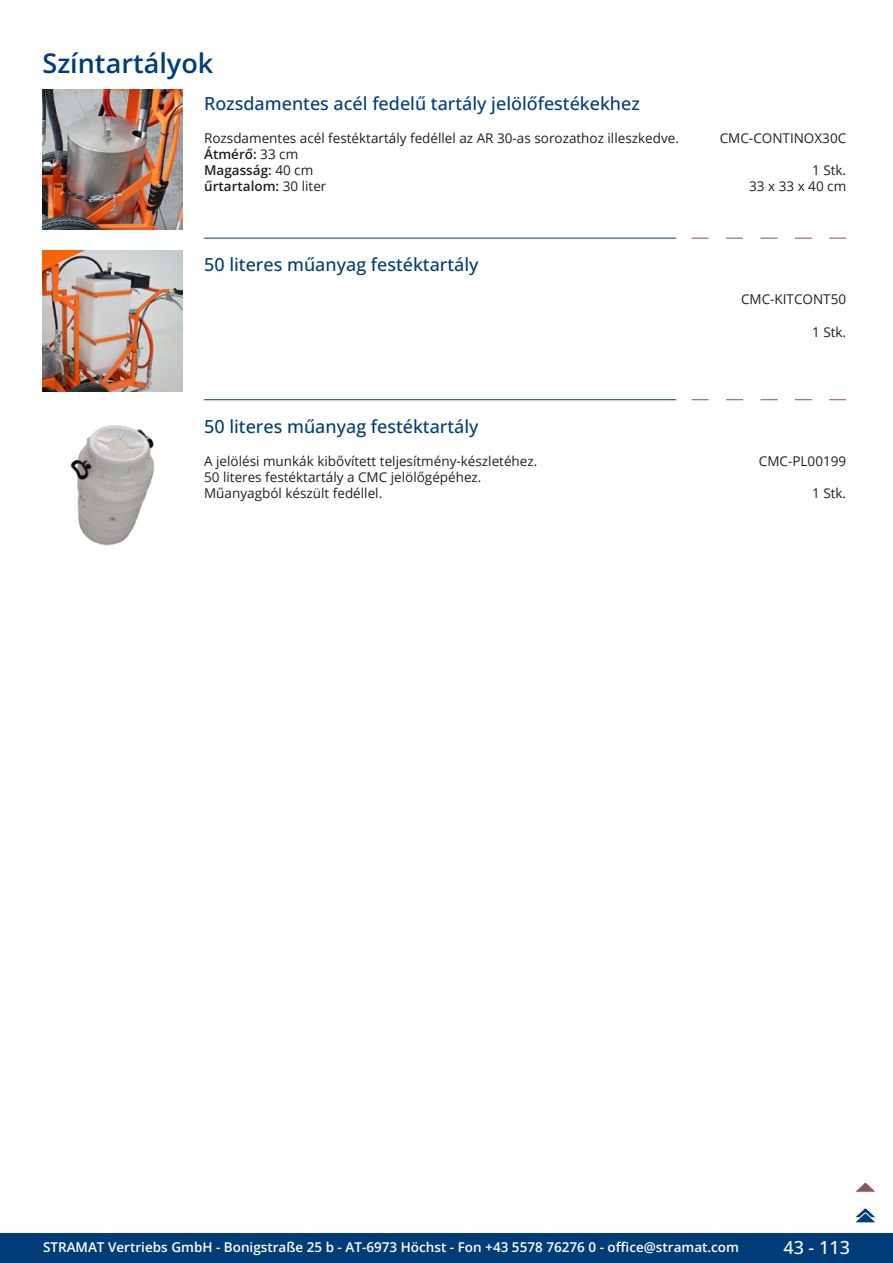
<style>
.page{position:relative;width:893px;height:1263px;background:#fff}
.page>*{position:absolute;margin:0;border:0;box-sizing:border-box;transform-origin:0 0}
.GruppeName{font:600 27px "Open Sans";color:#003d78}
.ArtikelName{font:500 18px "Open Sans";color:#003d78}
.t1{font:500 18px "Open Sans";color:#fff}
.Beschreibung{font:13.5px/16.2px "Open Sans";color:#231f20}
.t2{font:600 13.5px "Open Sans";color:#fff}
.ArtikelNummer{font:13.5px "Open Sans";color:#231f20}
.s1{font-weight:600}
</style>
<div class="page">
<div style="left:0;top:1233px;width:893px;height:30px;background:#003d78"></div>
<img style="left:43px;top:89px;width:140px;height:141px">
<img style="left:43px;top:251px;width:140px;height:140px">
<svg style="left:692px;top:238px;width:17px;height:1px"></svg>
<svg style="left:726px;top:238px;width:17px;height:1px"></svg>
<svg style="left:760px;top:238px;width:17px;height:1px"></svg>
<svg style="left:795px;top:238px;width:17px;height:1px"></svg>
<svg style="left:829px;top:238px;width:17px;height:1px"></svg>
<hr style="left:204px;top:238px;width:472px;height:1px;background:#003d78">
<img style="left:70px;top:425px;width:85px;height:121px">
<svg style="left:692px;top:399px;width:17px;height:1px"></svg>
<svg style="left:726px;top:399px;width:17px;height:1px"></svg>
<svg style="left:760px;top:399px;width:17px;height:1px"></svg>
<svg style="left:795px;top:399px;width:17px;height:1px"></svg>
<svg style="left:829px;top:399px;width:17px;height:1px"></svg>
<hr style="left:204px;top:399px;width:472px;height:1px;background:#003d78">
<svg style="left:856px;top:1183px;width:19px;height:9px"></svg>
<svg style="left:855px;top:1208px;width:21px;height:15px"></svg>
<p class="GruppeName" style="left:43px;top:44px;width:172px">Színtartályok</p>
<p class="ArtikelName" style="left:204px;top:91px;width:437px">Rozsdamentes acél fedelű tartály jelölőfestékekhez</p>
<p class="Beschreibung" style="left:204px;top:129px;width:476px">Rozsdamentes acél festéktartály fedéllel az AR 30-as sorozathoz illeszkedve.<br><span class="s1">Átmérő:</span> 33 cm<br><span class="s1">Magasság:</span> 40 cm<br><span class="s1">űrtartalom:</span> 30 liter</p>
<p class="ArtikelNummer" style="left:720px;top:128px;width:128px">CMC-CONTINOX30C</p>
<p class="ArtikelNummer" style="left:812px;top:161px;width:36px">1 Stk.</p>
<p class="ArtikelNummer" style="left:749px;top:177px;width:99px">33 x 33 x 40 cm</p>
<p class="ArtikelName" style="left:204px;top:252px;width:276px">50 literes műanyag festéktartály</p>
<p class="ArtikelNummer" style="left:741px;top:290px;width:107px">CMC-KITCONT50</p>
<p class="ArtikelNummer" style="left:812px;top:322px;width:36px">1 Stk.</p>
<p class="ArtikelName" style="left:204px;top:414px;width:276px">50 literes műanyag festéktartály</p>
<p class="Beschreibung" style="left:204px;top:453px;width:335px">A jelölési munkák kibővített teljesítmény-készletéhez.<br>50 literes festéktartály a CMC jelölőgépéhez.<br>Műanyagból készült fedéllel.</p>
<p class="ArtikelNummer" style="left:759px;top:452px;width:89px">CMC-PL00199</p>
<p class="ArtikelNummer" style="left:812px;top:484px;width:36px">1 Stk.</p>
<p class="t2" style="left:43px;top:1238px;width:698px">STRAMAT Vertriebs GmbH - Bonigstraße 25 b - AT-6973 Höchst - Fon +43 5578 76276 0 - office@stramat.com</p>
<h2 class="t1" style="left:783px;top:1234px;width:68px">43 - 113</h2>
</div>
